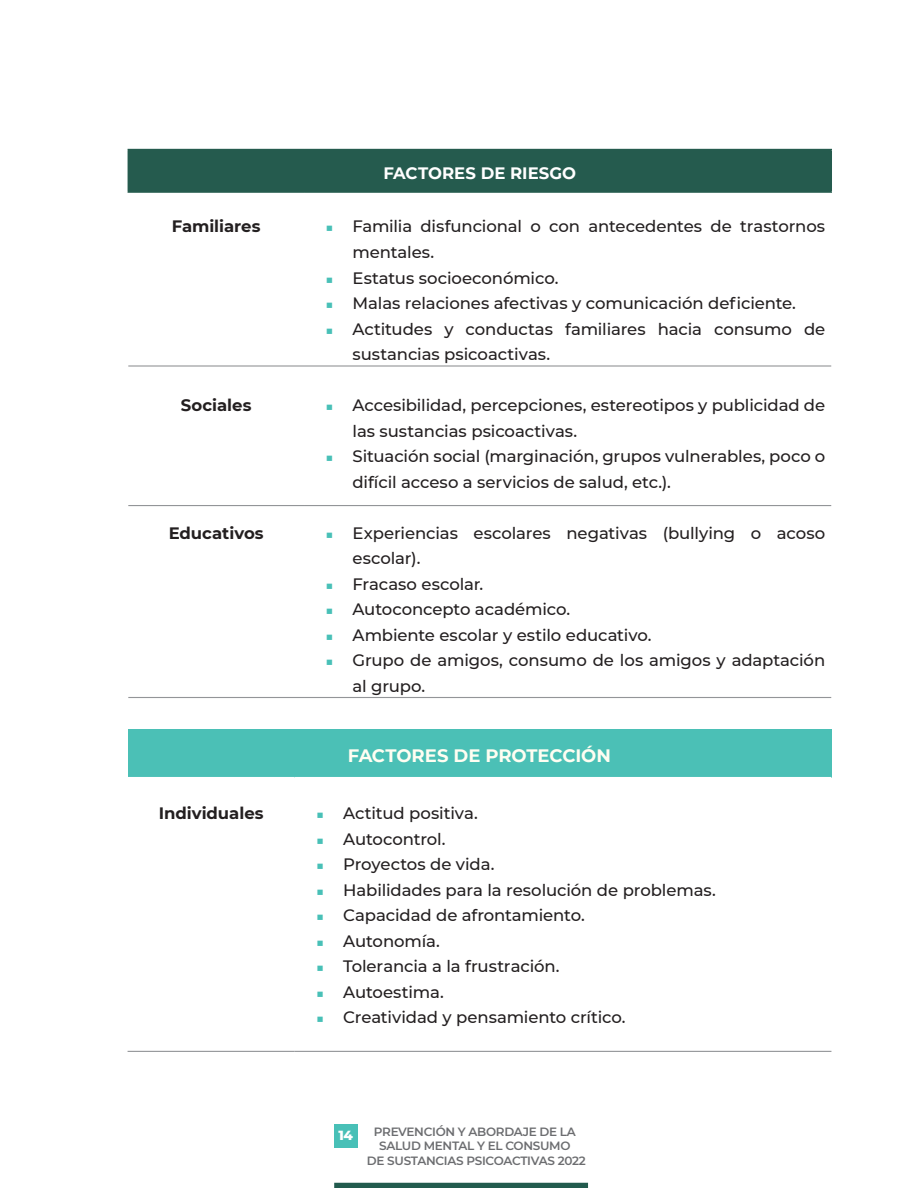
<style>
.page{position:relative;width:918px;height:1188px;background:#fff}
.page>*{position:absolute;margin:0;border:0;box-sizing:border-box;transform-origin:0 0}
.Texto{font:700 18px "Montserrat";letter-spacing:-.005em;color:#fffef2}
.t1{font:500 16.5px/25.5px "Montserrat";letter-spacing:-.005em;color:#231f20}
.Texto-2{font:700 16.5px "Montserrat";letter-spacing:-.005em;color:#231f20}
.Texto-3{font:700 16.5px "Montserrat";color:#fff}
.t2{font:800 13.5px "Montserrat";color:#fff}
.t3{font:600 12px/14.4px "Montserrat";letter-spacing:-.025em;color:#6c6d70;text-align:center}
.s1{font-size:13.5px;color:#48c0b7}
</style>
<div class="page">
<div style="left:334px;top:1124px;width:23px;height:23px;background:#48c0b7"></div>
<div style="left:334px;top:1183px;width:254px;height:5px;background:#225b4e"></div>
<div style="left:128px;top:150px;width:703px;height:42px;background:#255b4e"></div>
<hr style="left:128px;top:697px;width:176px;height:1px;background:#939598">
<hr style="left:304px;top:697px;width:527px;height:1px;background:#939598">
<hr style="left:128px;top:365px;width:176px;height:2px;background:#939598">
<hr style="left:304px;top:365px;width:527px;height:2px;background:#939598">
<hr style="left:128px;top:505px;width:176px;height:1px;background:#939598">
<hr style="left:304px;top:505px;width:527px;height:1px;background:#939598">
<hr style="left:128px;top:149px;width:176px;height:1px;background:#255b4e">
<hr style="left:304px;top:149px;width:528px;height:1px;background:#255b4e">
<hr style="left:831px;top:150px;width:1px;height:41px;background:#255b4e">
<hr style="left:128px;top:191px;width:176px;height:2px;background:#255b4e">
<hr style="left:304px;top:191px;width:528px;height:2px;background:#255b4e">
<div style="left:128px;top:729px;width:703px;height:49px;background:#4bc0b6"></div>
<hr style="left:128px;top:1051px;width:167px;height:1px;background:#939598">
<hr style="left:295px;top:1051px;width:536px;height:1px;background:#939598">
<hr style="left:128px;top:777px;width:167px;height:1px;background:#fff">
<hr style="left:295px;top:777px;width:536px;height:1px;background:#fff">
<p class="Texto-3" style="left:383px;top:161px;width:194px">FACTORES DE RIESGO</p>
<p class="Texto-2" style="left:172px;top:215px;width:90px">Familiares</p>
<p class="t1" style="left:353px;top:213px;width:474px;text-indent:-27px"><span class="s1">■</span> Familia disfuncional o con antecedentes de trastornos mentales.</p>
<p class="t1" style="left:326px;top:264px;width:235px"><span class="s1">■</span> Estatus socioeconómico.</p>
<p class="t1" style="left:326px;top:290px;width:472px"><span class="s1">■</span> Malas relaciones afectivas y comunicación deficiente.</p>
<p class="t1" style="left:353px;top:315px;width:474px;text-indent:-27px"><span class="s1">■</span> Actitudes y conductas familiares hacia consumo de sustancias psicoactivas.</p>
<p class="Texto-2" style="left:181px;top:393px;width:72px">Sociales</p>
<p class="t1" style="left:353px;top:392px;width:474px;text-indent:-27px"><span class="s1">■</span> Accesibilidad, percepciones, estereotipos y publicidad de las sustancias psicoactivas.</p>
<p class="t1" style="left:353px;top:443px;width:474px;text-indent:-27px"><span class="s1">■</span> Situación social (marginación, grupos vulnerables, poco o difícil acceso a servicios de salud, etc.).</p>
<p class="Texto-2" style="left:169px;top:521px;width:96px">Educativos</p>
<p class="t1" style="left:353px;top:519px;width:474px;text-indent:-27px"><span class="s1">■</span> Experiencias escolares negativas (bullying o acoso escolar).</p>
<p class="t1" style="left:326px;top:570px;width:159px"><span class="s1">■</span> Fracaso escolar.</p>
<p class="t1" style="left:326px;top:596px;width:246px"><span class="s1">■</span> Autoconcepto académico.</p>
<p class="t1" style="left:326px;top:621px;width:328px"><span class="s1">■</span> Ambiente escolar y estilo educativo.</p>
<p class="t1" style="left:353px;top:647px;width:474px;text-indent:-27px"><span class="s1">■</span> Grupo de amigos, consumo de los amigos y adaptación al grupo.</p>
<p class="Texto" style="left:348px;top:743px;width:265px">FACTORES DE PROTECCIÓN</p>
<p class="Texto-2" style="left:159px;top:801px;width:106px">Individuales</p>
<p class="t1" style="left:316px;top:800px;width:163px"><span class="s1">■</span> Actitud positiva.</p>
<p class="t1" style="left:316px;top:825px;width:131px"><span class="s1">■</span> Autocontrol.</p>
<p class="t1" style="left:316px;top:851px;width:180px"><span class="s1">■</span> Proyectos de vida.</p>
<p class="t1" style="left:316px;top:876px;width:401px"><span class="s1">■</span> Habilidades para la resolución de problemas.</p>
<p class="t1" style="left:316px;top:902px;width:270px"><span class="s1">■</span> Capacidad de afrontamiento.</p>
<p class="t1" style="left:316px;top:927px;width:125px"><span class="s1">■</span> Autonomía.</p>
<p class="t1" style="left:316px;top:953px;width:245px"><span class="s1">■</span> Tolerancia a la frustración.</p>
<p class="t1" style="left:316px;top:978px;width:129px"><span class="s1">■</span> Autoestima.</p>
<p class="t1" style="left:316px;top:1004px;width:311px"><span class="s1">■</span> Creatividad y pensamiento crítico.</p>
<p class="t2" style="left:339px;top:1126px;width:16px">14</p>
<p class="t3" style="left:367px;top:1124px;width:220px">PREVENCIÓN Y ABORDAJE DE LA<br>SALUD MENTAL Y EL CONSUMO<br>DE SUSTANCIAS PSICOACTIVAS 2022</p>
</div>
